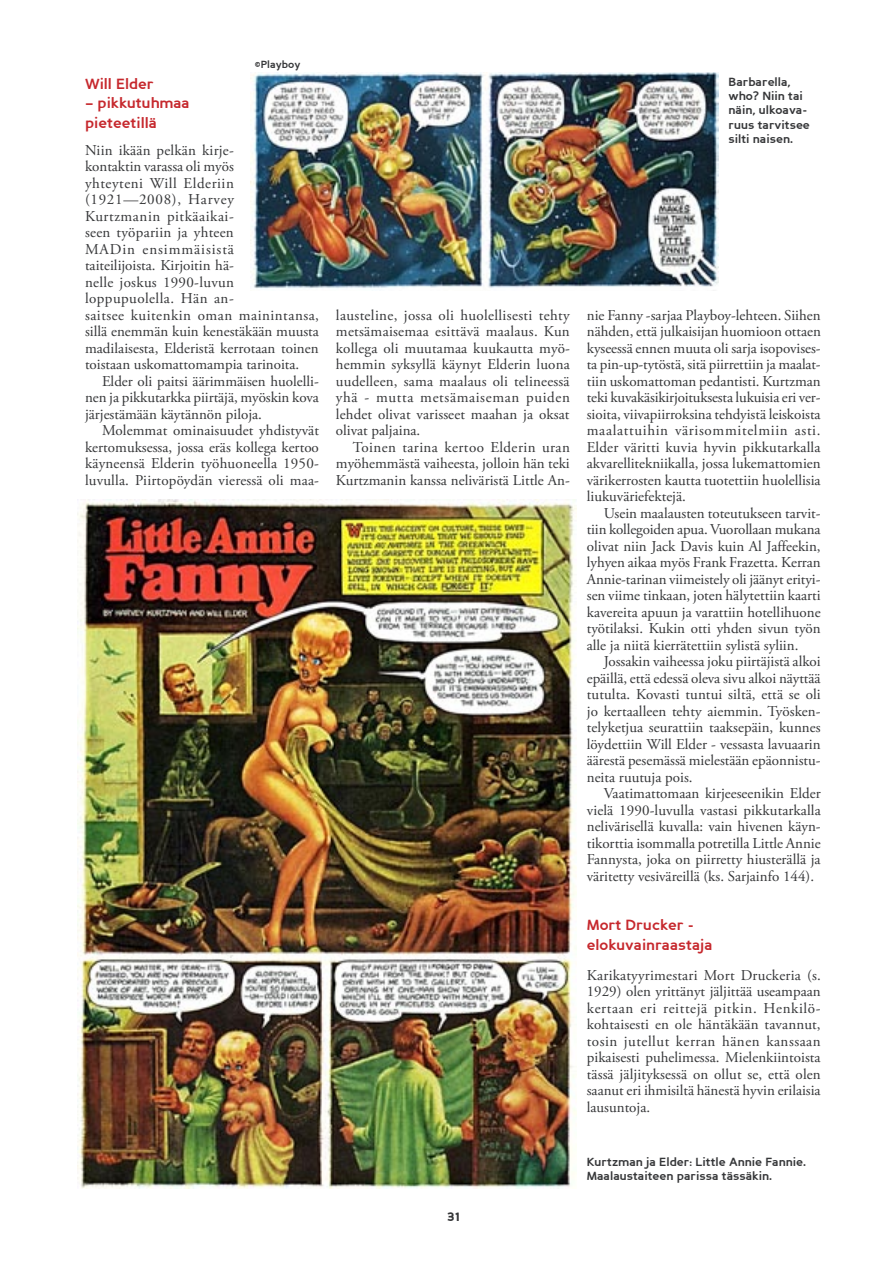
<style>
.page{position:relative;width:893px;height:1263px;background:#fff}
.page>*{position:absolute;margin:0;border:0;box-sizing:border-box;transform-origin:0 0}
.leipä{font:15px/16.5px "Adobe Garamond Pro";color:#353638;text-align:justify}
.Leipä_ei_sis{font:15px/16.5px "Adobe Garamond Pro";color:#353638}
.Väliotsikko_punainen{font:700 15px/19.5px "Perspective Sans";color:#c6282d}
.t1{font:700 15px "Perspective Sans";color:#353638}
.Kuvateksti{font:700 12px/14.4px "Perspective Sans";color:#353638}
.copyright{font:700 10.5px "Perspective Sans";color:#353638}
</style>
<div class="page">
<img style="left:251px;top:72px;width:468px;height:217px">
<img style="left:78px;top:499px;width:498px;height:689px">
<p class="copyright" style="left:255px;top:58px;width:47px">©Playboy</p>
<p class="Väliotsikko_punainen" style="left:85px;top:74px;width:70px">Will Elder</p>
<p class="Väliotsikko_punainen" style="left:85px;top:93px;width:106px">– pikkutuhmaa pieteetillä</p>
<p class="Leipä_ei_sis" style="left:85px;top:142px;width:236px">Niin ikään pelkän kirje-<br>kontaktin varassa oli myös<br>yhteyteni Will Elderiin (1921—2008), Harvey<br>Kurtzmanin pitkäaikai-<br>seen työpariin ja yhteen<br>MADin ensimmäisistä<br>taiteilijoista. Kirjoitin hä-<br>nelle joskus 1990-luvun loppupuolella. Hän an-<br>saitsee kuitenkin oman mainintansa, sillä enemmän kuin kenestäkään muusta madilaisesta, Elderistä kerrotaan toinen toistaan uskomattomampia tarinoita.</p>
<p class="leipä" style="left:85px;top:373px;width:235px;text-indent:17px">Elder oli paitsi äärimmäisen huolelli&shy;nen ja pikkutarkka piirtäjä, myöskin kova järjestämään käytännön piloja.</p>
<p class="leipä" style="left:85px;top:423px;width:236px;text-indent:17px">Molemmat ominaisuudet yhdistyvät kertomuksessa, jossa eräs kollega kertoo käyneensä Elderin työhuoneella 1950- luvulla. Piirtopöydän vieressä oli maa-</p>
<p class="Kuvateksti" style="left:729px;top:74px;width:83px">Barbarella, who? Niin tai näin, ulkoava&shy;ruus tarvitsee silti naisen.</p>
<p class="leipä" style="left:336px;top:307px;width:236px">lausteline, jossa oli huolellisesti tehty metsämaisemaa esittävä maalaus. Kun kollega oli muutamaa kuukautta myö&shy;hemmin syksyllä käynyt Elderin luona uudelleen, sama maalaus oli telineessä yhä - mutta metsämaiseman puiden lehdet olivat varisseet maahan ja oksat olivat paljaina.</p>
<p class="leipä" style="left:336px;top:439px;width:235px;text-indent:17px">Toinen tarina kertoo Elderin uran myöhemmästä vaiheesta, jolloin hän teki Kurtzmanin kanssa neliväristä Little An-</p>
<p class="t1" style="left:447px;top:1207px;width:15px">31</p>
<p class="leipä" style="left:587px;top:307px;width:236px">nie Fanny -sarjaa Playboy-lehteen. Siihen nähden, että julkaisijan huomioon ottaen kyseessä ennen muuta oli sarja isopovises&shy;ta pin-up-tytöstä, sitä piirrettiin ja maalat&shy;tiin uskomattoman pedantisti. Kurtzman teki kuvakäsikirjoituksesta lukuisia eri ver&shy;sioita, viivapiirroksina tehdyistä leiskoista maalattuihin värisommitelmiin asti.<br>Elder väritti kuvia hyvin pikkutarkalla akvarellitekniikalla, jossa lukemattomien värikerrosten kautta tuotettiin huolellisia liukuväriefektejä.</p>
<p class="leipä" style="left:587px;top:505px;width:236px;text-indent:17px">Usein maalausten toteutukseen tarvit&shy;tiin kollegoiden apua. Vuorollaan mukana olivat niin Jack Davis kuin Al Jaffeekin, lyhyen aikaa myös Frank Frazetta. Kerran Annie-tarinan viimeistely oli jäänyt erityi&shy;sen viime tinkaan, joten hälytettiin kaarti kavereita apuun ja varattiin hotellihuone työtilaksi. Kukin otti yhden sivun työn alle ja niitä kierrätettiin sylistä syliin.</p>
<p class="leipä" style="left:587px;top:654px;width:235px;text-indent:17px">Jossakin vaiheessa joku piirtäjistä alkoi epäillä, että edessä oleva sivu alkoi näyttää tutulta. Kovasti tuntui siltä, että se oli jo kertaalleen tehty aiemmin. Työsken&shy;telyketjua seurattiin taaksepäin, kunnes löydettiin Will Elder - vessasta lavuaarin äärestä pesemässä mielestään epäonnistu&shy;neita ruutuja pois.</p>
<p class="leipä" style="left:587px;top:786px;width:235px;text-indent:17px">Vaatimattomaan kirjeeseenikin Elder vielä 1990-luvulla vastasi pikkutarkalla nelivärisellä kuvalla: vain hivenen käyn&shy;tikorttia isommalla potretilla Little Annie Fannysta, joka on piirretty hiusterällä ja väritetty vesiväreillä (ks. Sarjainfo 144).</p>
<p class="Väliotsikko_punainen" style="left:587px;top:915px;width:127px">Mort Drucker - elokuvainraastaja</p>
<p class="Leipä_ei_sis" style="left:587px;top:967px;width:236px;text-align:justify">Karikatyyrimestari Mort Druckeria (s.<br>1929) olen yrittänyt jäljittää useampaan kertaan eri reittejä pitkin. Henkilö&shy;kohtaisesti en ole häntäkään tavannut, tosin jutellut kerran hänen kanssaan pikaisesti puhelimessa. Mielenkiintoista tässä jäljityksessä on ollut se, että olen saanut eri ihmisiltä hänestä hyvin erilaisia lausuntoja.</p>
<p class="Kuvateksti" style="left:587px;top:1154px;width:221px">Kurtzman ja Elder: Little Annie Fannie.</p>
<p class="Kuvateksti" style="left:587px;top:1169px;width:187px">Maalaustaiteen parissa tässäkin.</p>
</div>
